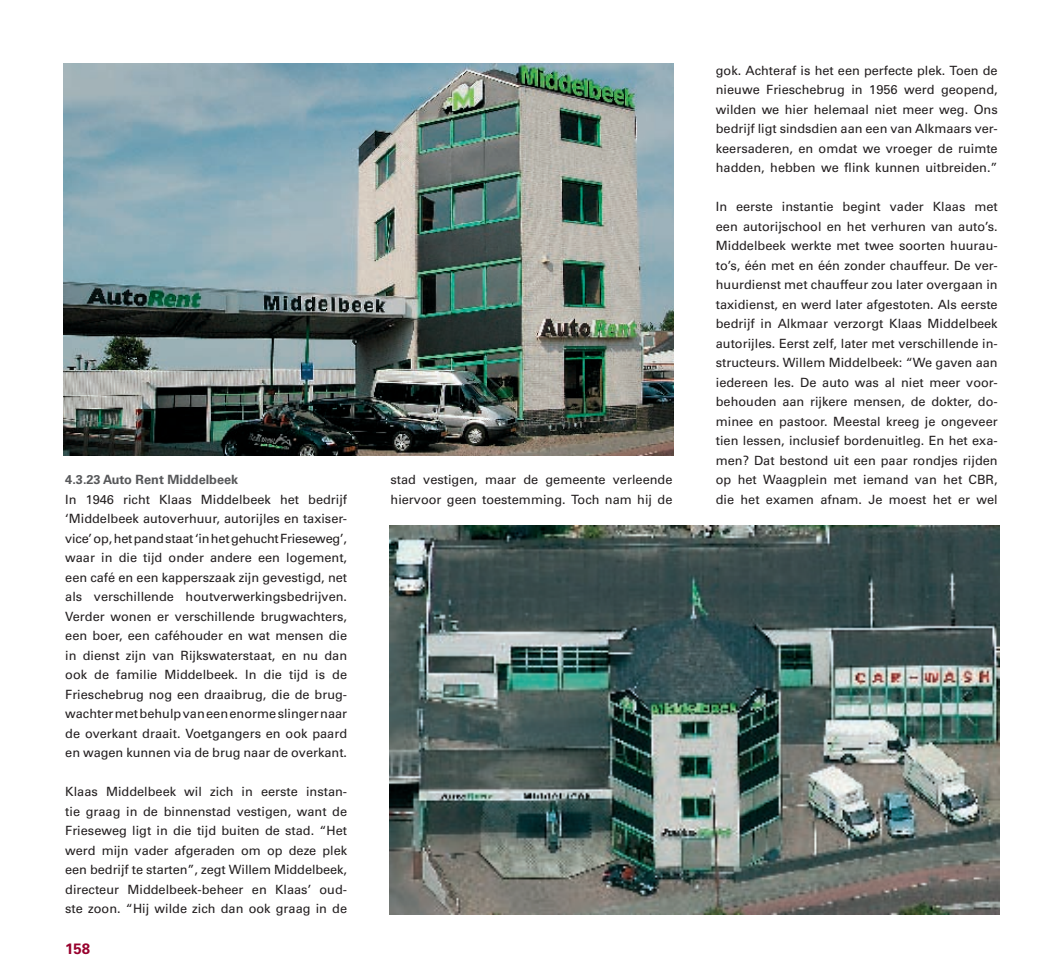
<style>
.page{position:relative;width:1063px;height:978px;background:#fff}
.page>*{position:absolute;margin:0;border:0;box-sizing:border-box;transform-origin:0 0}
.t1{font:700 15px "Univers";color:#98012d}
.t2{font:12.75px/19.5px "Univers";color:#231f20;text-align:justify}
.t3{font:700 12.75px "Univers";color:#57585a}
</style>
<div class="page">
<img style="left:389px;top:525px;width:610px;height:389px">
<img style="left:64px;top:64px;width:610px;height:391px">
<p class="t3" style="left:65px;top:472px;width:175px">4.3.23 Auto Rent Middelbeek</p>
<p class="t2" style="left:65px;top:490px;width:283px">In 1946 richt Klaas Middelbeek het bedrijf ‘Middelbeek autoverhuur, autorijles en taxiser&shy;vice’ op, het pand staat ‘in het gehucht Frieseweg’, waar in die tijd onder andere een logement, een café en een kapperszaak zijn gevestigd, net als verschillende houtverwerkingsbedrijven.<br>Verder wonen er verschillende brugwachters, een boer, een caféhouder en wat mensen die in dienst zijn van Rijkswaterstaat, en nu dan ook de familie Middelbeek. In die tijd is de Frieschebrug nog een draaibrug, die de brug&shy;wachter met behulp van een enorme slinger naar de overkant draait. Voetgangers en ook paard en wagen kunnen via de brug naar de overkant.</p>
<p class="t2" style="left:65px;top:782px;width:283px">Klaas Middelbeek wil zich in eerste instan&shy;tie graag in de binnenstad vestigen, want de Frieseweg ligt in die tijd buiten de stad. “Het werd mijn vader afgeraden om op deze plek een bedrijf te starten”, zegt Willem Middelbeek, directeur Middelbeek-beheer en Klaas’ oud&shy;ste zoon. “Hij wilde zich dan ook graag in de</p>
<p class="t1" style="left:65px;top:940px;width:27px">158</p>
<p class="t2" style="left:391px;top:470px;width:283px">stad vestigen, maar de gemeente verleende hiervoor geen toestemming. Toch nam hij de</p>
<p class="t2" style="left:716px;top:61px;width:283px">gok. Achteraf is het een perfecte plek. Toen de nieuwe Frieschebrug in 1956 werd geopend, wilden we hier helemaal niet meer weg. Ons bedrijf ligt sindsdien aan een van Alkmaars ver&shy;keersaderen, en omdat we vroeger de ruimte hadden, hebben we flink kunnen uitbreiden.”</p>
<p class="t2" style="left:716px;top:197px;width:283px">In eerste instantie begint vader Klaas met een autorijschool en het verhuren van auto’s.<br>Middelbeek werkte met twee soorten huurau&shy;to’s, één met en één zonder chauffeur. De ver&shy;huurdienst met chauffeur zou later overgaan in taxidienst, en werd later afgestoten. Als eerste bedrijf in Alkmaar verzorgt Klaas Middelbeek autorijles. Eerst zelf, later met verschillende in&shy;structeurs. Willem Middelbeek: “We gaven aan iedereen les. De auto was al niet meer voor&shy;behouden aan rijkere mensen, de dokter, do&shy;minee en pastoor. Meestal kreeg je ongeveer tien lessen, inclusief bordenuitleg. En het exa&shy;men? Dat bestond uit een paar rondjes rijden op het Waagplein met iemand van het CBR, die het examen afnam. Je moest het er wel</p>
</div>
